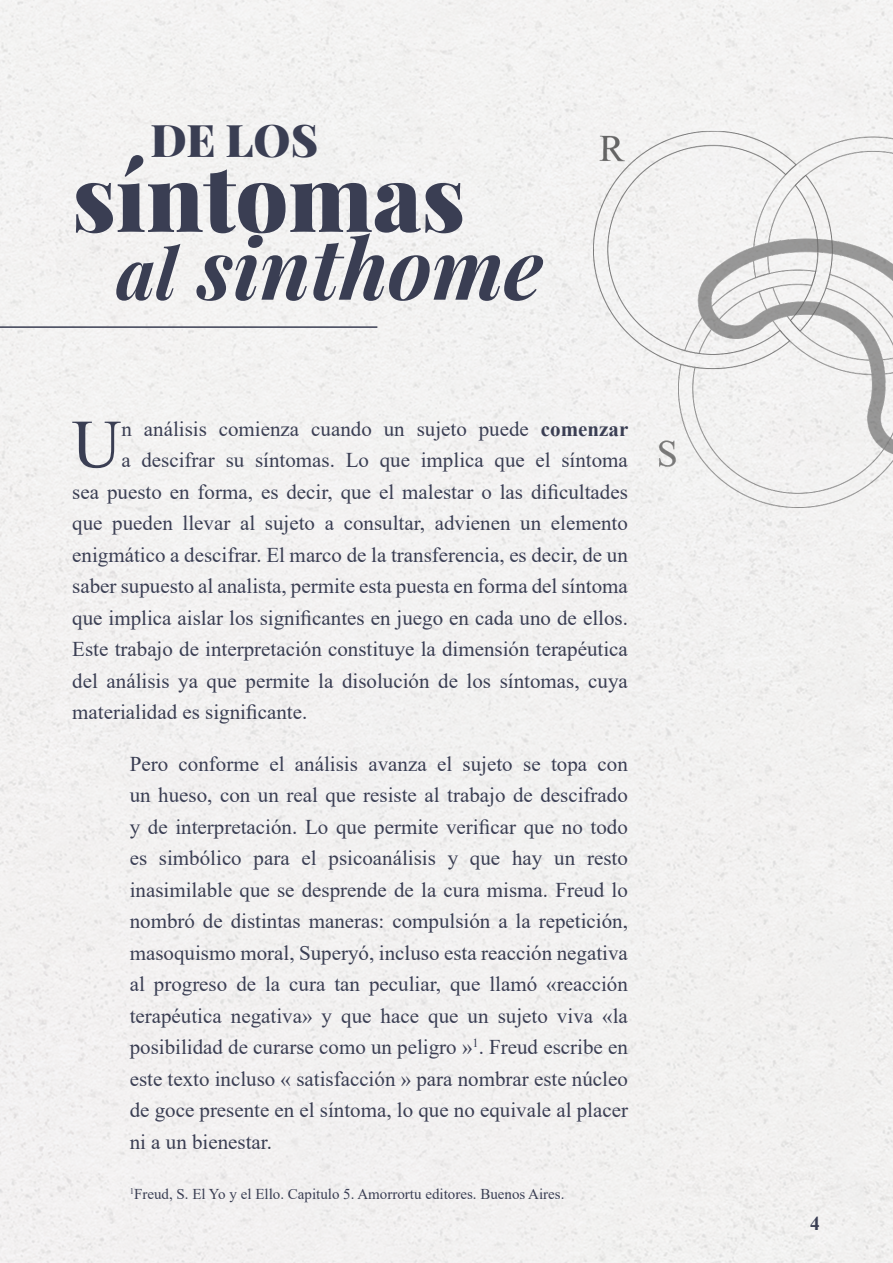
<style>
.page{position:relative;width:893px;height:1263px;background:#f2f1f1}
.page>*{position:absolute;margin:0;border:0;box-sizing:border-box;transform-origin:0 0}
.t1{font:900 92.1px "Playfair Display";color:#3a3e53}
.t2{font:italic 700 83.7px "Playfair Display";color:#3a3e53}
.t3{font:68.55px "Times New Roman";color:#3a3e53}
.t4{font:900 44.85px "Playfair Display";color:#3a3e53}
.t5{font:21px/31.5px "Times New Roman";color:#3a3e53;text-align:justify}
.t6{font:700 19.5px "Times New Roman";color:#3a3e53}
.t7{font:15px "Times New Roman";color:#3a3e53}
.s1{font-size:70.35px}
.s2{font-weight:700}
</style>
<div class="page">
<img style="left:594px;top:127px;width:299px;height:381px">
<hr style="left:0;top:326px;width:377px;height:2px;background:#3a3e53">
<h3 class="t4" style="left:150px;top:111px;width:169px">DE LOS</h3>
<h1 class="t1" style="left:72px;top:138px;width:394px">síntomas</h1>
<h2 class="t2" style="left:116px;top:211px;width:428px"><span class="s1">al</span> sinthome</h2>
<h3 class="t3" style="left:72px;top:396px;width:51px">U</h3>
<p class="t5" style="left:121px;top:412px;width:508px">n análisis comienza cuando un sujeto puede <span class="s2">comenzar</span></p>
<p class="t5" style="left:121px;top:444px;width:508px">a descifrar su síntomas. Lo que implica que el síntoma</p>
<p class="t5" style="left:72px;top:475px;width:557px">sea puesto en forma, es decir, que el malestar o las dificultades</p>
<p class="t5" style="left:72px;top:507px;width:557px">que pueden llevar al sujeto a consultar, advienen un elemento</p>
<p class="t5" style="left:72px;top:538px;width:557px">enigmático a descifrar. El marco de la transferencia, es decir, de un</p>
<p class="t5" style="left:72px;top:570px;width:557px">saber supuesto al analista, permite esta puesta en forma del síntoma</p>
<p class="t5" style="left:72px;top:601px;width:557px">que implica aislar los significantes en juego en cada uno de ellos.</p>
<p class="t5" style="left:72px;top:633px;width:557px">Este trabajo de interpretación constituye la dimensión terapéutica</p>
<p class="t5" style="left:72px;top:664px;width:557px">del análisis ya que permite la disolución de los síntomas, cuya</p>
<p class="t5" style="left:72px;top:696px;width:237px">materialidad es significante.</p>
<p class="t5" style="left:130px;top:747px;width:500px">Pero conforme el análisis avanza el sujeto se topa con un hueso, con un real que resiste al trabajo de descifrado y de interpretación. Lo que permite verificar que no todo es simbólico para el psicoanálisis y que hay un resto inasimilable que se desprende de la cura misma. Freud lo nombró de distintas maneras: compulsión a la repetición, masoquismo moral, Superyó, incluso esta reacción negativa al progreso de la cura tan peculiar, que llamó «reacción terapéutica negativa» y que hace que un sujeto viva «la posibilidad de curarse como un peligro »<sup>1</sup>. Freud escribe en este texto incluso « satisfacción » para nombrar este núcleo de goce presente en el síntoma, lo que no equivale al placer ni a un bienestar.</p>
<p class="t7" style="left:130px;top:1183px;width:436px"><sup>1</sup>Freud, S. El Yo y el Ello. Capitulo 5. Amorrortu editores. Buenos Aires.</p>
<p class="t6" style="left:810px;top:1209px;width:11px">4</p>
</div>
